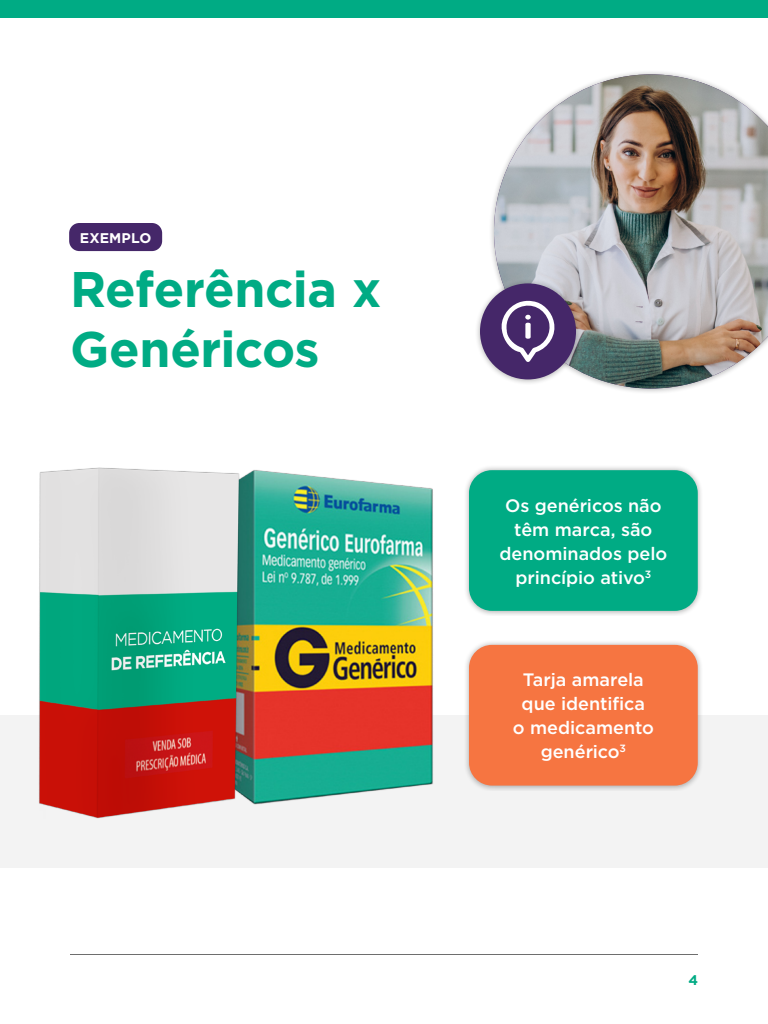
<style>
.page{position:relative;width:768px;height:1024px;background:#fff}
.page>*{position:absolute;margin:0;border:0;box-sizing:border-box;transform-origin:0 0}
.t1{font:700 50px/60px "Gotham";letter-spacing:-.01em;color:#00ab84}
.t2{font:500 18px/24px "Gotham";color:#fff;text-align:center}
.t3{font:700 14px "Gotham";letter-spacing:.005em;color:#fff}
.t4{font:700 14px "Gotham";color:#00ab84}
</style>
<div class="page">
<hr style="left:70px;top:954px;width:628px;height:1px;background:#6e6e6e">
<div style="left:0;top:0;width:768px;height:18px;background:#00ab84"></div>
<div style="left:488px;top:69px;width:280px;height:325px;background:#000;opacity:.3"></div>
<img style="left:494px;top:74px;width:274px;height:314px">
<div style="left:474px;top:278px;width:108px;height:107px;background:#000;opacity:.3"></div>
<div style="left:480px;top:283px;width:96px;height:96px;background:#452769;border-radius:50%"></div>
<div style="left:0;top:715px;width:768px;height:153px;background:#f3f3f3"></div>
<div style="left:463px;top:464px;width:240px;height:152px;background:#000;opacity:.3"></div>
<div style="left:469px;top:470px;width:229px;height:141px;background:#00ab84;border-radius:23px"></div>
<div style="left:463px;top:639px;width:240px;height:152px;background:#000;opacity:.3"></div>
<div style="left:469px;top:645px;width:229px;height:141px;background:#f67541;border-radius:23px"></div>
<img style="left:39px;top:467px;width:394px;height:351px">
<div style="left:69px;top:223px;width:93px;height:28px;background:#452769;border-radius:10px"></div>
<svg style="left:501px;top:301px;width:54px;height:61px"></svg>
<p class="t3" style="left:80px;top:228px;width:73px">EXEMPLO</p>
<h1 class="t1" style="left:70px;top:259px;width:313px">Referência x<br>Genéricos</h1>
<p class="t2" style="left:499px;top:493px;width:169px">Os genéricos não têm marca, são denominados pelo princípio ativo<sup>3</sup></p>
<p class="t2" style="left:513px;top:668px;width:143px">Tarja amarela que identifica<br>o medicamento genérico<sup>3</sup></p>
<p class="t4" style="left:688px;top:970px;width:11px">4</p>
</div>
